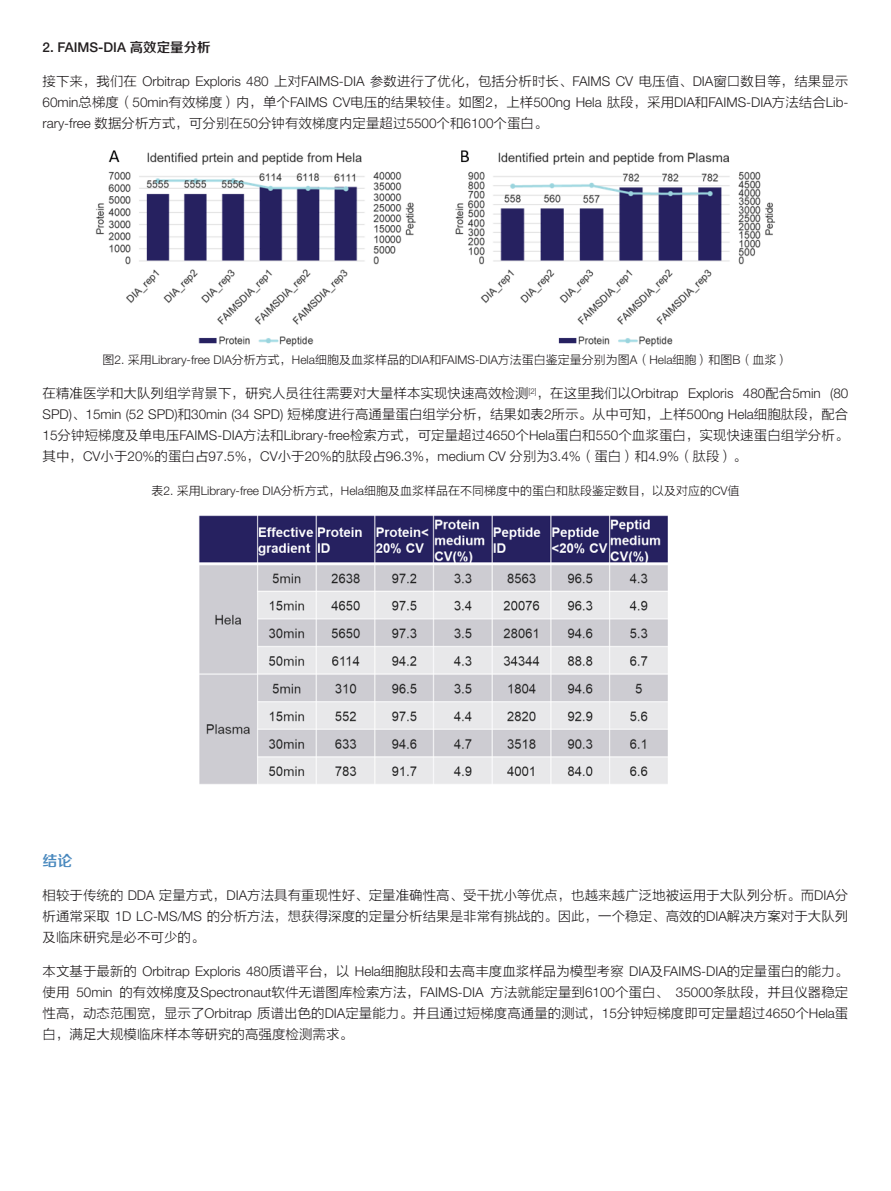
<style>
.page{position:relative;width:891px;height:1191px;background:#fff}
.page>*{position:absolute;margin:0;border:0;box-sizing:border-box;transform-origin:0 0}
.t1{font:15px "FZZZHONGJW GB1 0";color:#4a89be}
.t2{font:13.5px/21px "FZLTXHK";color:#231f20;text-align:justify}
.t3{font:500 13.5px "Helvetica Neue LT Std";color:#231f20}
.t4{font:300 12px "Helvetica Neue LT Std";color:#231f20}
.t5{font:12px "FZLTXHK";color:#231f20}
.s1{font-family:"FZZZHONGJW GB1 0";font-weight:400}
.s2{font-family:"Helvetica Neue LT Std";font-weight:300}
.s3{font-family:"FZLTXHK";font-weight:400}
</style>
<div class="page">
<img style="left:95px;top:150px;width:681px;height:197px">
<img style="left:199px;top:515px;width:469px;height:269px">
<p class="t3" style="left:43px;top:39px;width:170px">2. FAIMS-DIA <span class="s1">高效定量分析</span></p>
<p class="t2" style="left:43px;top:71px;width:807px">接下来，我们在 <span class="s2">Orbitrap Exploris 480</span> 上对<span class="s2">FAIMS-DIA</span> 参数进行了优化，包括分析时长、<span class="s2">FAIMS CV</span> 电压值、<span class="s2">DIA</span>窗口数目等，结果显示<span class="s2">60min</span>总梯度（<span class="s2">50min</span>有效梯度）内，单个<span class="s2">FAIMS CV</span>电压的结果较佳。如图<span class="s2">2</span>，上样<span class="s2">500ng Hela</span> 肽段，采用<span class="s2">DIA</span>和<span class="s2">FAIMS-DIA</span>方法结合<span class="s2">Lib&shy;rary-free</span> 数据分析方式，可分别在<span class="s2">50</span>分钟有效梯度内定量超过<span class="s2">5500</span>个和<span class="s2">6100</span>个蛋白。</p>
<p class="t4" style="left:102px;top:353px;width:688px"><span class="s3">图</span>2. <span class="s3">采用</span>Library-free DIA<span class="s3">分析方式，</span>Hela<span class="s3">细胞及血浆样品的</span>DIA<span class="s3">和</span>FAIMS-DIA<span class="s3">方法蛋白鉴定量分别为图</span>A<span class="s3">（</span>Hela<span class="s3">细胞）和图</span>B<span class="s3">（血浆）</span></p>
<p class="t2" style="left:43px;top:383px;width:808px">在精准医学和大队列组学背景下，研究人员往往需要对大量样本实现快速高效检测<sup>[2]</sup>，在这里我们以<span class="s2">Orbitrap Exploris 480</span>配合<span class="s2">5min (80<br>SPD)</span>、<span class="s2">15min (52 SPD)</span>和<span class="s2">30min (34 SPD)</span> 短梯度进行高通量蛋白组学分析，结果如表<span class="s2">2</span>所示。从中可知，上样<span class="s2">500ng Hela</span>细胞肽段，配合<span class="s2">15</span>分钟短梯度及单电压<span class="s2">FAIMS-DIA</span>方法和<span class="s2">Library-free</span>检索方式，可定量超过<span class="s2">4650</span>个<span class="s2">Hela</span>蛋白和<span class="s2">550</span>个血浆蛋白，实现快速蛋白组学分析。其中，<span class="s2">CV</span>小于<span class="s2">20%</span>的蛋白占<span class="s2">97.5%</span>，<span class="s2">CV</span>小于<span class="s2">20%</span>的肽段占<span class="s2">96.3%</span>，<span class="s2">medium CV</span> 分别为<span class="s2">3.4%</span>（蛋白）和<span class="s2">4.9%</span>（肽段）。</p>
<p class="t5" style="left:151px;top:484px;width:590px">表<span class="s2">2.</span> 采用<span class="s2">Library-free DIA</span>分析方式，<span class="s2">Hela</span>细胞及血浆样品在不同梯度中的蛋白和肽段鉴定数目，以及对应的<span class="s2">CV</span>值</p>
<p class="t1" style="left:43px;top:853px;width:31px">结论</p>
<p class="t2" style="left:43px;top:885px;width:807px">相较于传统的 <span class="s2">DDA</span> 定量方式，<span class="s2">DIA</span>方法具有重现性好、定量准确性高、受干扰小等优点，也越来越广泛地被运用于大队列分析。而<span class="s2">DIA</span>分析通常采取 <span class="s2">1D LC-MS/MS</span> 的分析方法，想获得深度的定量分析结果是非常有挑战的。因此，一个稳定、高效的<span class="s2">DIA</span>解决方案对于大队列及临床研究是必不可少的。</p>
<p class="t2" style="left:43px;top:961px;width:807px">本文基于最新的 <span class="s2">Orbitrap Exploris 480</span>质谱平台，以 <span class="s2">Hela</span>细胞肽段和去高丰度血浆样品为模型考察 <span class="s2">DIA</span>及<span class="s2">FAIMS-DIA</span>的定量蛋白的能力。使用 <span class="s2">50min</span> 的有效梯度及<span class="s2">Spectronaut</span>软件无谱图库检索方法，<span class="s2">FAIMS-DIA</span> 方法就能定量到<span class="s2">6100</span>个蛋白、 <span class="s2">35000</span>条肽段，并且仪器稳定性高，动态范围宽，显示了<span class="s2">Orbitrap</span> 质谱出色的<span class="s2">DIA</span>定量能力。并且通过短梯度高通量的测试，<span class="s2">15</span>分钟短梯度即可定量超过<span class="s2">4650</span>个<span class="s2">Hela</span>蛋白，满足大规模临床样本等研究的高强度检测需求。</p>
</div>
